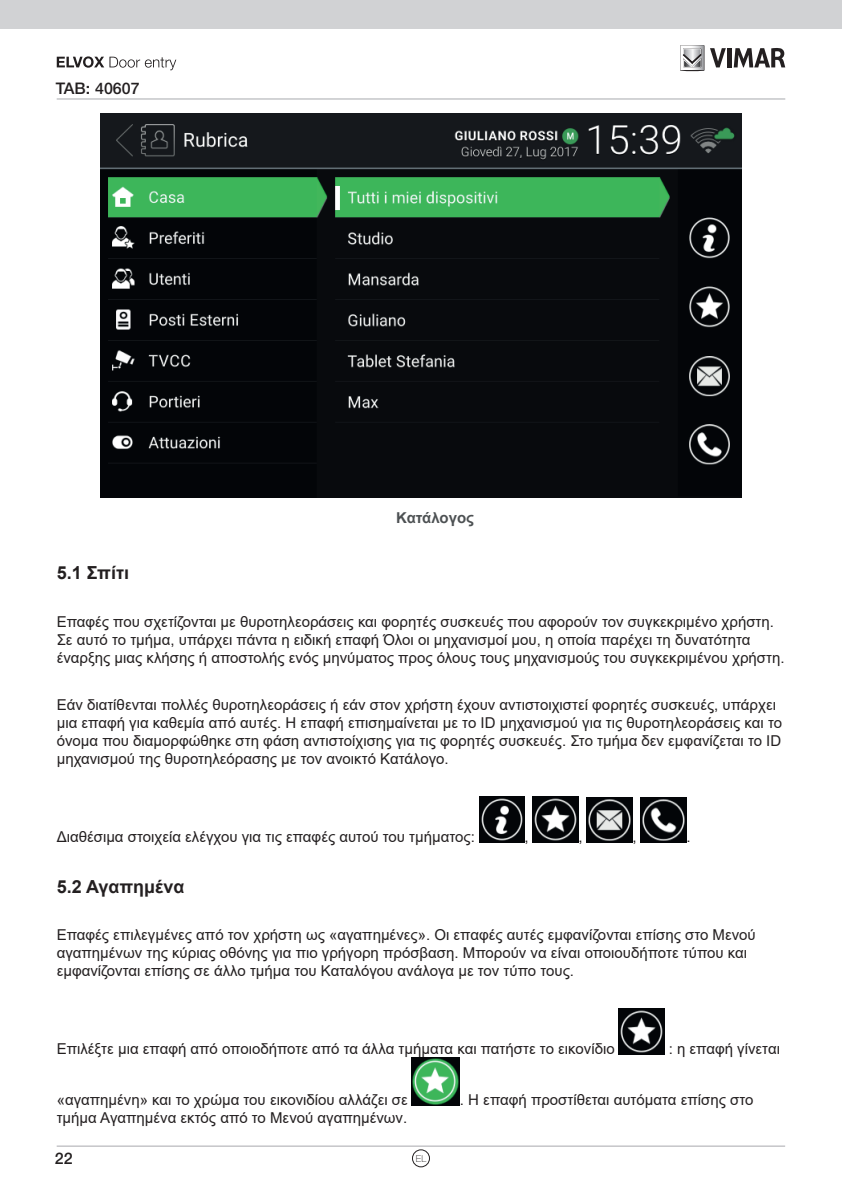
<style>
.page{position:relative;width:842px;height:1191px;background:#fff}
.page>*{position:absolute;margin:0;border:0;box-sizing:border-box;transform-origin:0 0}
.t1{font:700 18px "Arial";color:#231f20}
.t2{font:500 16px "Helvetica Neue LT Std";color:#231f20}
.t3{font:15px/18px "Arial";color:#231f20}
.t4{font:700 15px "Arial";color:#4d5153}
.t5{font:100 9.6px "Helvetica Neue LT Std";color:#231f20}
</style>
<div class="page">
<hr style="left:57px;top:1145px;width:728px;height:1px;background:#a8a9ad">
<div style="left:0;top:0;width:842px;height:28px;background:#d1d2d4"></div>
<svg style="left:680px;top:45px;width:24px;height:27px"></svg>
<svg style="left:710px;top:48px;width:16px;height:19px"></svg>
<hr style="left:727px;top:48px;width:4px;height:19px;background:#231f20">
<svg style="left:734px;top:48px;width:51px;height:19px"></svg>
<hr style="left:57px;top:98px;width:728px;height:1px;background:#a8a9ad">
<svg style="left:57px;top:56px;width:119px;height:14px"></svg>
<div style="left:412px;top:1149px;width:18px;height:18px;border:1px solid #231f20;border-radius:50%"></div>
<img style="left:101px;top:113px;width:640px;height:384px">
<img style="left:479px;top:796px;width:46px;height:46px">
<img style="left:533px;top:796px;width:45px;height:46px">
<img style="left:587px;top:797px;width:45px;height:45px">
<img style="left:641px;top:797px;width:45px;height:45px">
<img style="left:619px;top:1008px;width:45px;height:46px">
<img style="left:412px;top:1057px;width:48px;height:48px">
<p class="t2" style="left:56px;top:79px;width:85px">TAB: 40607</p>
<p class="t4" style="left:396px;top:507px;width:79px">Κατάλογος</p>
<p class="t1" style="left:57px;top:560px;width:74px">5.1 Σπίτι</p>
<p class="t3" style="left:57px;top:612px;width:729px">Επαφές που σχετίζονται με θυροτηλεοράσεις και φορητές συσκευές που αφορούν τον συγκεκριμένο χρήστη.<br>Σε αυτό το τμήμα, υπάρχει πάντα η ειδική επαφή Όλοι οι μηχανισμοί μου, η οποία παρέχει τη δυνατότητα έναρξης μιας κλήσης ή αποστολής ενός μηνύματος προς όλους τους μηχανισμούς του συγκεκριμένου χρήστη.</p>
<p class="t3" style="left:57px;top:696px;width:727px">Εάν διατίθενται πολλές θυροτηλεοράσεις ή εάν στον χρήστη έχουν αντιστοιχιστεί φορητές συσκευές, υπάρχει μια επαφή για καθεμία από αυτές. Η επαφή επισημαίνεται με το ID μηχανισμού για τις θυροτηλεοράσεις και το όνομα που διαμορφώθηκε στη φάση αντιστοίχισης για τις φορητές συσκευές. Στο τμήμα δεν εμφανίζεται το ID μηχανισμού της θυροτηλεόρασης με τον ανοικτό Κατάλογο.</p>
<p class="t3" style="left:57px;top:827px;width:420px">Διαθέσιμα στοιχεία ελέγχου για τις επαφές αυτού του τμήματος:</p>
<p class="t3" style="left:525px;top:827px;width:6px">,</p>
<p class="t3" style="left:578px;top:827px;width:6px">,</p>
<p class="t3" style="left:632px;top:827px;width:6px">,</p>
<p class="t3" style="left:686px;top:827px;width:6px">.</p>
<p class="t1" style="left:57px;top:874px;width:129px">5.2 Αγαπημένα</p>
<p class="t3" style="left:57px;top:926px;width:701px">Επαφές επιλεγμένες από τον χρήστη ως «αγαπημένες». Οι επαφές αυτές εμφανίζονται επίσης στο Μενού αγαπημένων της κύριας οθόνης για πιο γρήγορη πρόσβαση. Μπορούν να είναι οποιουδήποτε τύπου και εμφανίζονται επίσης σε άλλο τμήμα του Καταλόγου ανάλογα με τον τύπο τους.</p>
<p class="t3" style="left:57px;top:1040px;width:559px">Επιλέξτε μια επαφή από οποιοδήποτε από τα άλλα τμήματα και πατήστε το εικονίδιο</p>
<p class="t3" style="left:669px;top:1040px;width:113px">: η επαφή γίνεται</p>
<p class="t3" style="left:57px;top:1091px;width:353px">«αγαπημένη» και το χρώμα του εικονιδίου αλλάζει σε</p>
<p class="t3" style="left:460px;top:1091px;width:295px">. Η επαφή προστίθεται αυτόματα επίσης στο</p>
<p class="t3" style="left:57px;top:1109px;width:352px">τμήμα Αγαπημένα εκτός από το Μενού αγαπημένων.</p>
<p class="t2" style="left:55px;top:1148px;width:19px">22</p>
<p class="t5" style="left:416px;top:1153px;width:12px">EL</p>
</div>
